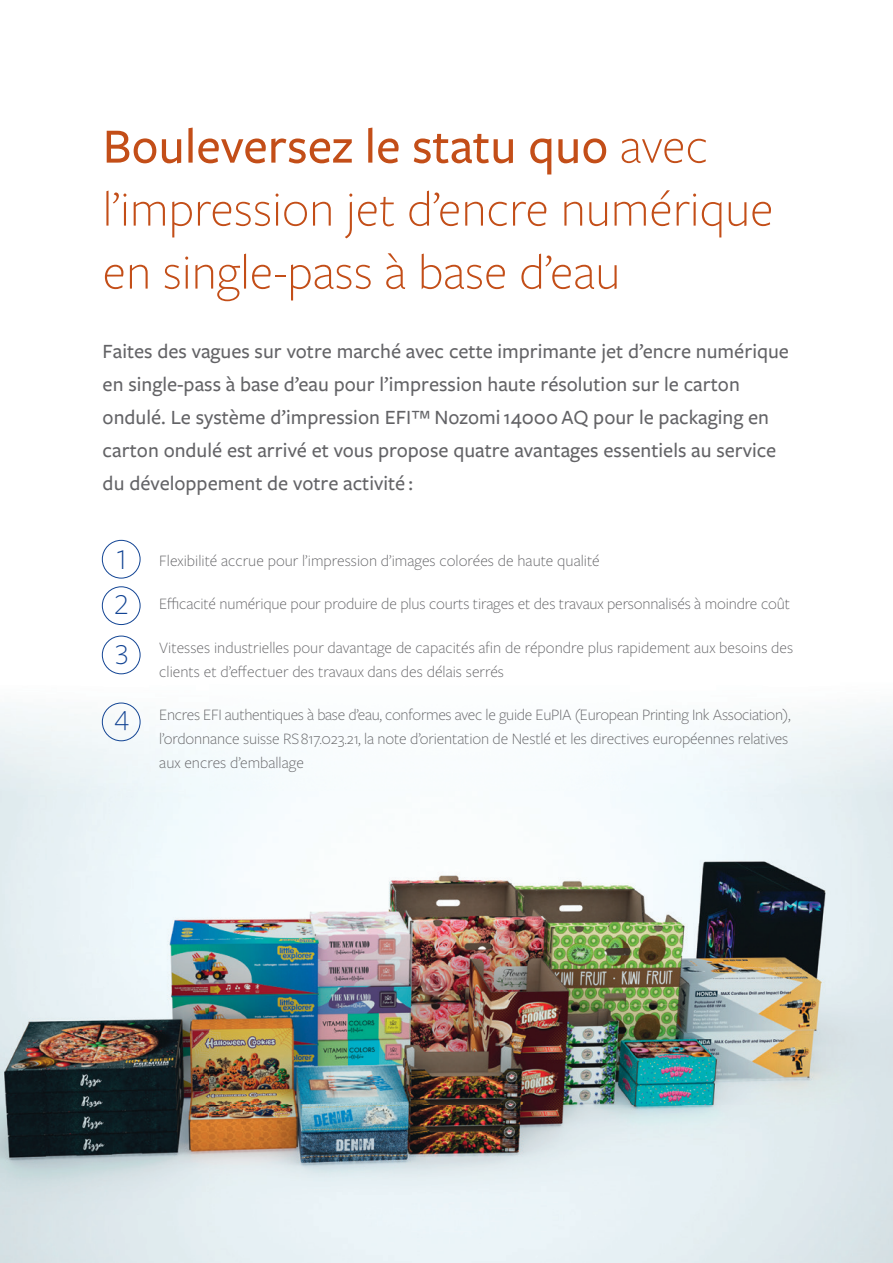
<style>
.page{position:relative;width:893px;height:1263px;background:#fff}
.page>*{position:absolute;margin:0;border:0;box-sizing:border-box;transform-origin:0 0}
.t1{font:300 51px/63px "Freight Sans Pro";color:#c34e18}
.t2{font:300 30px "Freight Sans Pro";color:#124494}
.t3{font:500 21px/33px "Freight Sans Pro";color:#636366}
.t4{font:300 16.5px/24px "Freight Sans Pro";letter-spacing:-.01em;color:#636366}
.s1{font-weight:500}
</style>
<div class="page">
<img style="left:0;top:635px;width:893px;height:628px">
<svg style="left:103px;top:1206px;width:4px;height:6px"></svg>
<div style="left:102px;top:586px;width:38px;height:39px;border:1px solid #124494;border-radius:50%"></div>
<div style="left:102px;top:540px;width:38px;height:38px;border:1px solid #124494;border-radius:50%"></div>
<div style="left:102px;top:703px;width:38px;height:38px;border:1px solid #124494;border-radius:50%"></div>
<div style="left:102px;top:636px;width:38px;height:38px;border:1px solid #124494;border-radius:50%"></div>
<h1 class="t1" style="left:103px;top:112px;width:672px"><span class="s1">Bouleversez le statu quo</span> avec l’impression jet d’encre numérique en single-pass à base d’eau</h1>
<p class="t3" style="left:103px;top:333px;width:688px">Faites des vagues sur votre marché avec cette imprimante jet d’encre numérique en single-pass à base d’eau pour l’impression haute résolution sur le carton ondulé. Le système d’impression EFI™ Nozomi 14000 AQ pour le packaging en carton ondulé est arrivé et vous propose quatre avantages essentiels au service du développement de votre activité :</p>
<h2 class="t2" style="left:114px;top:539px;width:16px">1</h2>
<h2 class="t2" style="left:114px;top:584px;width:16px">2</h2>
<h2 class="t2" style="left:114px;top:635px;width:16px">3</h2>
<h2 class="t2" style="left:114px;top:700px;width:16px">4</h2>
<p class="t4" style="left:159px;top:548px;width:442px">Flexibilité accrue pour l’impression d’images colorées de haute qualité</p>
<p class="t4" style="left:159px;top:591px;width:632px">Efficacité numérique pour produire de plus courts tirages et des travaux personnalisés à moindre coût</p>
<p class="t4" style="left:159px;top:634px;width:635px">Vitesses industrielles pour davantage de capacités afin de répondre plus rapidement aux besoins des clients et d’effectuer des travaux dans des délais serrés</p>
<p class="t4" style="left:159px;top:702px;width:633px">Encres EFI authentiques à base d’eau, conformes avec le guide EuPIA (European Printing Ink Association), l’ordonnance suisse RS 817.023.21, la note d’orientation de Nestlé et les directives européennes relatives aux encres d’emballage</p>
</div>
